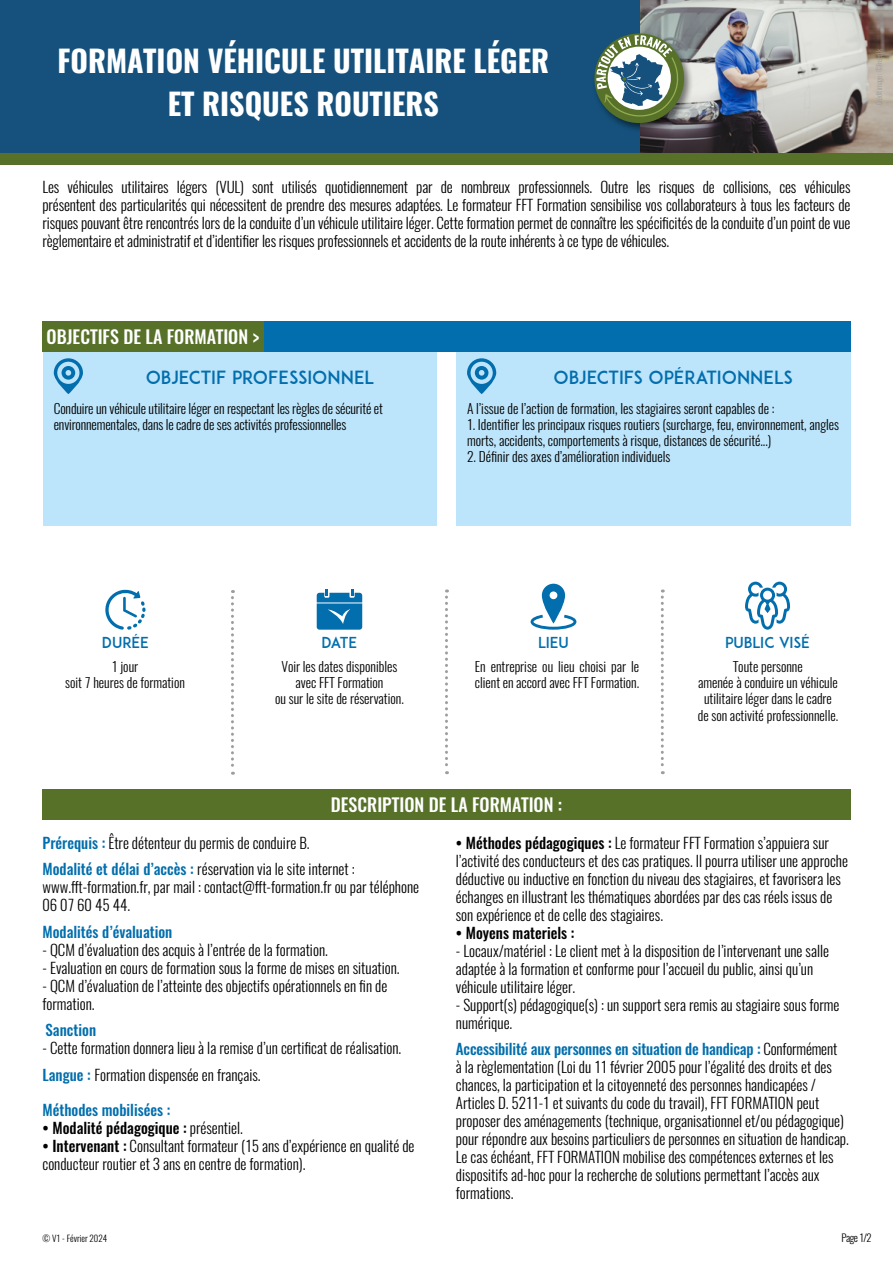
<style>
.page{position:relative;width:893px;height:1263px;background:#fff}
.page>*{position:absolute;margin:0;border:0;box-sizing:border-box;transform-origin:0 0}
.t1{font:700 30px/43.5px "Oswald";color:#fff;text-align:center}
.t2{font:500 18px "Oswald";color:#fff}
.t3{font:18px "ADAM.CGPRO";color:#026ead}
.t4{font:300 15px/18px "Oswald";color:#000}
.t5{font:500 15px "Oswald";color:#000}
.t6{font:500 15px "Oswald";color:#026ead}
.t7{font:15px "ADAM.CGPRO";color:#026ead}
.t8{font:300 13.5px/16.2px "Oswald";color:#000;text-align:center}
.t9{font:300 10.5px "Oswald";color:#000}
.t10{font:300 9px "Oswald";color:#000}
.t11{font:300 7.5px "Oswald";letter-spacing:-.04em;color:#9d9d9c}
.s1{font-weight:500}
.s2{font-weight:500;color:#026ead}
.s3{font-weight:300}
</style>
<div class="page">
<img style="left:639px;top:0;width:254px;height:153px">
<div style="left:0;top:0;width:639px;height:153px;background:#15517c"></div>
<div style="left:0;top:153px;width:893px;height:11px;background:#577129"></div>
<div style="left:43px;top:321px;width:221px;height:31px;background:#577129"></div>
<div style="left:264px;top:321px;width:586px;height:31px;background:#026ead"></div>
<svg style="left:105px;top:589px;width:41px;height:41px"></svg>
<svg style="left:317px;top:589px;width:45px;height:41px"></svg>
<svg style="left:531px;top:584px;width:45px;height:46px"></svg>
<svg style="left:745px;top:582px;width:45px;height:48px"></svg>
<svg style="left:231px;top:590px;width:3px;height:185px"></svg>
<svg style="left:445px;top:589px;width:3px;height:185px"></svg>
<svg style="left:661px;top:589px;width:3px;height:185px"></svg>
<div style="left:592px;top:31px;width:102px;height:102px;background:#000;opacity:.5"></div>
<div style="left:594px;top:33px;width:90px;height:90px;background:#577129;border-radius:50%"></div>
<svg style="left:596px;top:35px;width:83px;height:82px"></svg>
<div style="left:456px;top:352px;width:394px;height:174px;background:#bce4fa"></div>
<div style="left:43px;top:352px;width:393px;height:174px;background:#bce4fa"></div>
<svg style="left:467px;top:358px;width:29px;height:36px"></svg>
<svg style="left:54px;top:358px;width:29px;height:36px"></svg>
<div style="left:43px;top:789px;width:808px;height:30px;background:#577129"></div>
<h1 class="t1" style="left:58px;top:41px;width:493px">FORMATION VÉHICULE UTILITAIRE LÉGER<br>ET RISQUES ROUTIERS</h1>
<p class="t4" style="left:43px;top:176px;width:809px;text-align:justify">Les véhicules utilitaires légers (VUL) sont utilisés quotidiennement par de nombreux professionnels. Outre les risques de collisions, ces véhicules présentent des particularités qui nécessitent de prendre des mesures adaptées. Le formateur FFT Formation sensibilise vos collaborateurs à tous les facteurs de risques pouvant être rencontrés lors de la conduite d’un véhicule utilitaire léger. Cette formation permet de connaître les spécificités de la conduite d’un point de vue règlementaire et administratif et d’identifier les risques professionnels et accidents de la route inhérents à ce type de véhicules.</p>
<p class="t11" style="left:873px;top:105px;width:57px;rotate:-90deg">Crédit image : ©Freepik</p>
<p class="t2" style="left:47px;top:328px;width:214px">OBJECTIFS DE LA FORMATION &gt;</p>
<p class="t3" style="left:146px;top:367px;width:230px">OBJECTIF PROFESSIONNEL</p>
<p class="t3" style="left:554px;top:367px;width:241px">OBJECTIFS OPÉRATIONNELS</p>
<p class="t8" style="left:54px;top:399px;width:331px;text-align:left">Conduire un véhicule utilitaire léger en respectant les règles de sécurité et environnementales, dans le cadre de ses activités professionnelles</p>
<p class="t8" style="left:467px;top:399px;width:309px">A l’issue de l’action de formation, les stagiaires seront capables de :</p>
<p class="t8" style="left:467px;top:415px;width:374px;text-align:left">1. Identifier les principaux risques routiers (surcharge, feu, environnement, angles morts, accidents, comportements à risque, distances de sécurité...)</p>
<p class="t8" style="left:467px;top:447px;width:205px">2. Définir des axes d’amélioration individuels</p>
<p class="t7" style="left:102px;top:634px;width:49px">DURÉE</p>
<p class="t7" style="left:322px;top:634px;width:37px">DATE</p>
<p class="t7" style="left:538px;top:634px;width:32px">LIEU</p>
<p class="t7" style="left:725px;top:634px;width:87px">PUBLIC VISÉ</p>
<p class="t8" style="left:65px;top:657px;width:121px">1 jour<br>soit 7 heures de formation</p>
<p class="t8" style="left:275px;top:657px;width:130px">Voir les dates disponibles avec FFT Formation<br>ou sur le site de réservation.</p>
<p class="t8" style="left:475px;top:657px;width:166px;text-align:left">En entreprise ou lieu choisi par le client en accord avec FFT Formation.</p>
<p class="t8" style="left:698px;top:657px;width:142px">Toute personne<br>amenée à conduire un véhicule utilitaire léger dans le cadre de son activité professionnelle.</p>
<p class="t2" style="left:331px;top:795px;width:233px">DESCRIPTION DE LA FORMATION :</p>
<p class="t4" style="left:456px;top:832px;width:394px"><span class="s1">• Méthodes pédagogiques :</span> Le formateur FFT Formation s’appuiera sur l’activité des conducteurs et des cas pratiques. Il pourra utiliser une approche déductive ou inductive en fonction du niveau des stagiaires, et favorisera les échanges en illustrant les thématiques abordées par des cas réels issus de son expérience et de celle des stagiaires.</p>
<p class="t5" style="left:456px;top:924px;width:120px">• Moyens materiels :</p>
<p class="t4" style="left:456px;top:940px;width:375px">- Locaux/matériel : Le client met à la disposition de l’intervenant une salle adaptée à la formation et conforme pour l’accueil du public, ainsi qu’un véhicule utilitaire léger.</p>
<p class="t4" style="left:456px;top:994px;width:385px">- Support(s) pédagogique(s) : un support sera remis au stagiaire sous forme numérique.</p>
<p class="t4" style="left:456px;top:1038px;width:395px"><span class="s2">Accessibilité aux personnes en situation de handicap :</span> Conformément<br>à la règlementation (Loi du 11 février 2005 pour l’égalité des droits et des chances, la participation et la citoyenneté des personnes handicapées / Articles D. 5211-1 et suivants du code du travail), FFT FORMATION peut proposer des aménagements (technique, organisationnel et/ou pédagogique) pour répondre aux besoins particuliers de personnes en situation de handicap.<br>Le cas échéant, FFT FORMATION mobilise des compétences externes et les dispositifs ad-hoc pour la recherche de solutions permettant l’accès aux formations.</p>
<p class="t4" style="left:43px;top:827px;width:314px;line-height:26.5px"><span class="s2">Prérequis :</span> Être détenteur du permis de conduire B.<br><span class="s2">Modalité et délai d’accès :</span> réservation via le site internet :</p>
<p class="t4" style="left:43px;top:876px;width:378px">www.fft-formation.fr, par mail : contact@fft-formation.fr ou par téléphone<br>06 07 60 45 44.</p>
<p class="t6" style="left:43px;top:924px;width:131px">Modalités d’évaluation</p>
<p class="t4" style="left:43px;top:939px;width:287px">- QCM d’évaluation des acquis à l’entrée de la formation.</p>
<p class="t4" style="left:43px;top:957px;width:359px">- Evaluation en cours de formation sous la forme de mises en situation.</p>
<p class="t4" style="left:43px;top:975px;width:346px">- QCM d’évaluation de l’atteinte des objectifs opérationnels en fin de formation.</p>
<p class="t6" style="left:46px;top:1022px;width:52px">Sanction</p>
<p class="t4" style="left:43px;top:1033px;width:360px;line-height:26.5px">- Cette formation donnera lieu à la remise d’un certificat de réalisation.<br><span class="s2">Langue :</span> Formation dispensée en français.</p>
<p class="t6" style="left:43px;top:1102px;width:129px">Méthodes mobilisées :</p>
<p class="t5" style="left:43px;top:1120px;width:202px">• Modalité pédagogique : <span class="s3">présentiel.</span></p>
<p class="t4" style="left:43px;top:1135px;width:374px"><span class="s1">• Intervenant :</span> Consultant formateur (15 ans d’expérience en qualité de conducteur routier et 3 ans en centre de formation).</p>
<p class="t10" style="left:43px;top:1231px;width:66px">© V1 - Février 2024</p>
<p class="t9" style="left:841px;top:1228px;width:32px">Page 1/2</p>
</div>
